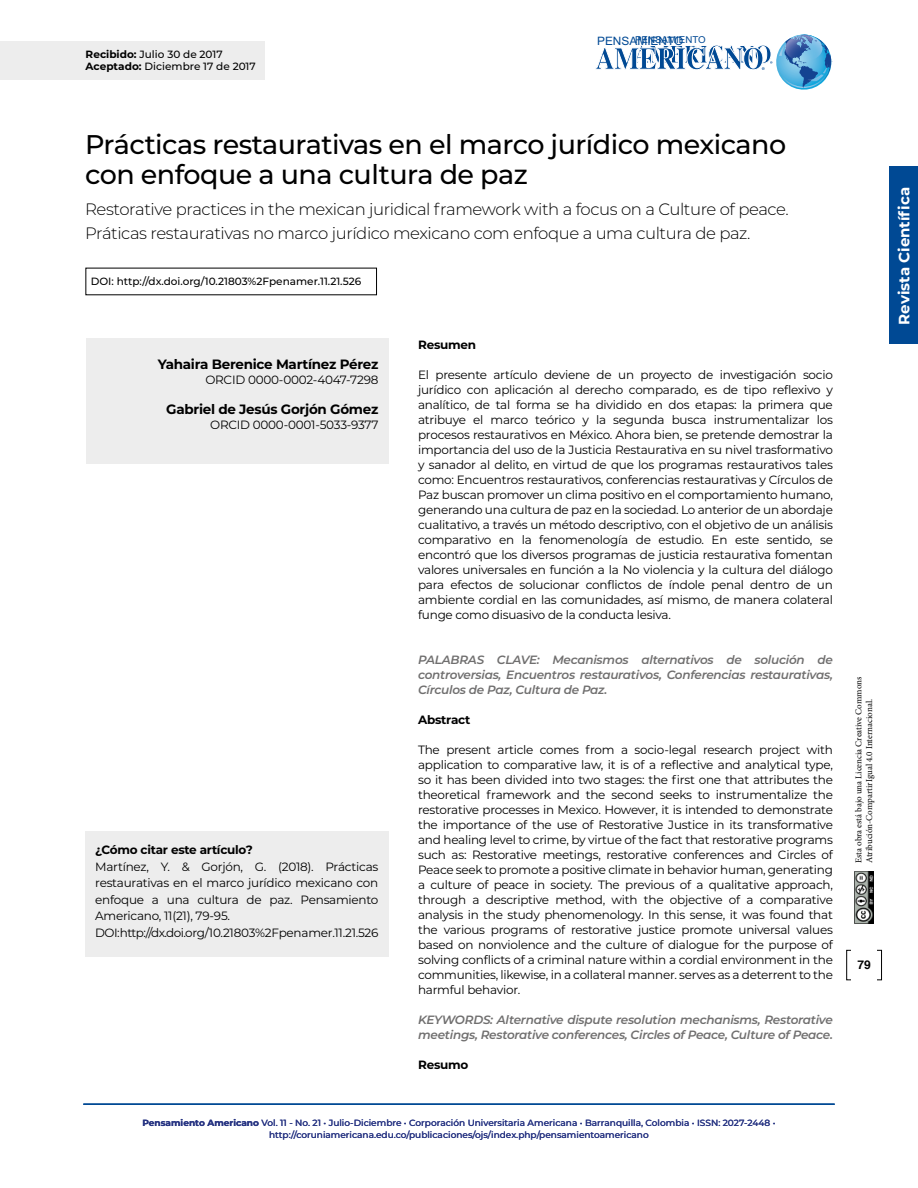
<style>
.page{position:relative;width:918px;height:1188px;background:#fff}
.page>*{position:absolute;margin:0;border:0;box-sizing:border-box;transform-origin:0 0}
.t1{font:500 27px/30px "Montserrat";letter-spacing:-.02em;color:#000}
.t2{font:300 16.5px/24px "Montserrat";letter-spacing:-.025em;color:#000}
.t3{font:700 15px "Montserrat";color:#fff}
.t4{font:700 13.5px "Montserrat";letter-spacing:-.02em;color:#000}
.t5{font:12px/15px "Montserrat";letter-spacing:-.02em;color:#000;text-align:justify}
.t6{font:italic 600 12px/15px "Montserrat";letter-spacing:-.02em;color:#706f6f;text-align:justify}
.t7{font:700 12px "Montserrat";letter-spacing:-.02em;color:#000}
.t8{font:700 12px "Helvetica";color:#000}
.t9{font:11.55px "Arial";color:#004994}
.t10{font:500 10.5px/12.6px "Montserrat";color:#000}
.t11{font:9.45px "Arial";color:#004994}
.t12{font:500 9px/12px "Montserrat";color:#283583;text-align:center}
.t13{font:9px/10.8px "Minion Pro";color:#000}
.s1{font-weight:700}
</style>
<div class="page">
<div style="left:846px;top:950px;width:36px;height:30px;border:1px solid #000"></div>
<div style="left:851px;top:949px;width:26px;height:32px;background:#fff"></div>
<div style="left:890px;top:167px;width:28px;height:177px;background:#004994"></div>
<hr style="left:83px;top:1103px;width:752px;height:2px;background:#004994">
<div style="left:0;top:41px;width:265px;height:39px;background:#ededed"></div>
<svg style="left:595px;top:35px;width:238px;height:55px"></svg>
<div style="left:86px;top:338px;width:303px;height:126px;background:#ededed"></div>
<div style="left:85px;top:831px;width:304px;height:126px;background:#ededed"></div>
<img style="left:855px;top:871px;width:18px;height:53px">
<p class="t10" style="left:86px;top:47px;width:172px"><span class="s1">Recibido:</span> Julio 30 de 2017<br><span class="s1">Aceptado:</span> Diciembre 17 de 2017</p>
<p class="t11" style="left:635px;top:34px;width:72px">PENSAMIENTO</p>
<p class="t9" style="left:597px;top:33px;width:88px">PENSAMIENTO</p>
<h1 class="t1" style="left:85px;top:128px;width:703px">Prácticas restaurativas en el marco jurídico mexicano con enfoque a una cultura de paz</h1>
<h2 class="t2" style="left:85px;top:197px;width:705px">Restorative practices in the mexican juridical framework with a focus on a Culture of peace.<br>Práticas restaurativas no marco jurídico mexicano com enfoque a uma cultura de paz.</h2>
<p class="t10" style="left:91px;top:274px;width:272px">DOI: http://dx.doi.org/10.21803%2Fpenamer.11.21.526</p>
<p class="t4" style="left:158px;top:354px;width:222px">Yahaira Berenice Martínez Pérez</p>
<p class="t5" style="left:205px;top:372px;width:175px">ORCID 0000-0002-4047-7298</p>
<p class="t4" style="left:166px;top:399px;width:214px">Gabriel de Jesús Gorjón Gómez</p>
<p class="t5" style="left:210px;top:417px;width:170px">ORCID 0000-0001-5033-9377</p>
<p class="t7" style="left:95px;top:841px;width:159px">¿Cómo citar este artículo?</p>
<p class="t5" style="left:95px;top:858px;width:285px;line-height:16.5px;text-align:left">Martínez, Y. &amp; Gorjón, G. (2018). Prácticas restaurativas en el marco jurídico mexicano con enfoque a una cultura de paz. Pensamiento Americano, 11(21), 79-95.<br>DOI: http://dx.doi.org/10.21803%2Fpenamer.11.21.526</p>
<p class="t7" style="left:418px;top:336px;width:60px">Resumen</p>
<p class="t5" style="left:418px;top:367px;width:416px">El presente artículo deviene de un proyecto de investigación socio jurídico con aplicación al derecho comparado, es de tipo reflexivo y analítico, de tal forma se ha dividido en dos etapas: la primera que atribuye el marco teórico y la segunda busca instrumentalizar los procesos restaurativos en México. Ahora bien, se pretende demostrar la importancia del uso de la Justicia Restaurativa en su nivel trasformativo y sanador al delito, en virtud de que los programas restaurativos tales como: Encuentros restaurativos, conferencias restaurativas y Círculos de Paz buscan promover un clima positivo en el comportamiento humano, generando una cultura de paz en la sociedad. Lo anterior de un abordaje cualitativo, a través un método descriptivo, con el objetivo de un análisis comparativo en la fenomenología de estudio. En este sentido, se encontró que los diversos programas de justicia restaurativa fomentan valores universales en función a la No violencia y la cultura del diálogo para efectos de solucionar conflictos de índole penal dentro de un ambiente cordial en las comunidades, así mismo, de manera colateral funge como disuasivo de la conducta lesiva.</p>
<p class="t6" style="left:418px;top:652px;width:416px">PALABRAS CLAVE: Mecanismos alternativos de solución de controversias, Encuentros restaurativos, Conferencias restaurativas, Círculos de Paz, Cultura de Paz.</p>
<p class="t7" style="left:418px;top:711px;width:54px">Abstract</p>
<p class="t5" style="left:418px;top:742px;width:416px">The present article comes from a socio-legal research project with application to comparative law, it is of a reflective and analytical type, so it has been divided into two stages: the first one that attributes the theoretical framework and the second seeks to instrumentalize the restorative processes in Mexico. However, it is intended to demonstrate the importance of the use of Restorative Justice in its transformative and healing level to crime, by virtue of the fact that restorative programs such as: Restorative meetings, restorative conferences and Circles of Peace seek to promote a positive climate in behavior human, generating a culture of peace in society. The previous of a qualitative approach, through a descriptive method, with the objective of a comparative analysis in the study phenomenology. In this sense, it was found that the various programs of restorative justice promote universal values based on nonviolence and the culture of dialogue for the purpose of solving conflicts of a criminal nature within a cordial environment in the communities, likewise, in a collateral manner. serves as a deterrent to the harmful behavior.</p>
<p class="t6" style="left:418px;top:1012px;width:416px">KEYWORDS: Alternative dispute resolution mechanisms, Restorative meetings, Restorative conferences, Circles of Peace, Culture of Peace.</p>
<p class="t7" style="left:418px;top:1056px;width:52px">Resumo</p>
<p class="t12" style="left:142px;top:1116px;width:635px"><span class="s1">Pensamiento Americano</span> Vol. 11 - No. 21 • Julio-Diciembre • Corporación Universitaria Americana • Barranquilla, Colombia • ISSN: 2027-2448 • http://coruniamericana.edu.co/publicaciones/ojs/index.php/pensamientoamericano</p>
<p class="t13" style="left:853px;top:863px;width:188px;rotate:-90deg">Esta obra está bajo una Licencia Creative Commons<br>Atribución-CompartirIgual 4.0 Internacional.</p>
<p class="t8" style="left:857px;top:955px;width:15px">79</p>
<p class="t3" style="left:893px;top:325px;width:139px;rotate:-90deg">Revista Científica</p>
</div>
